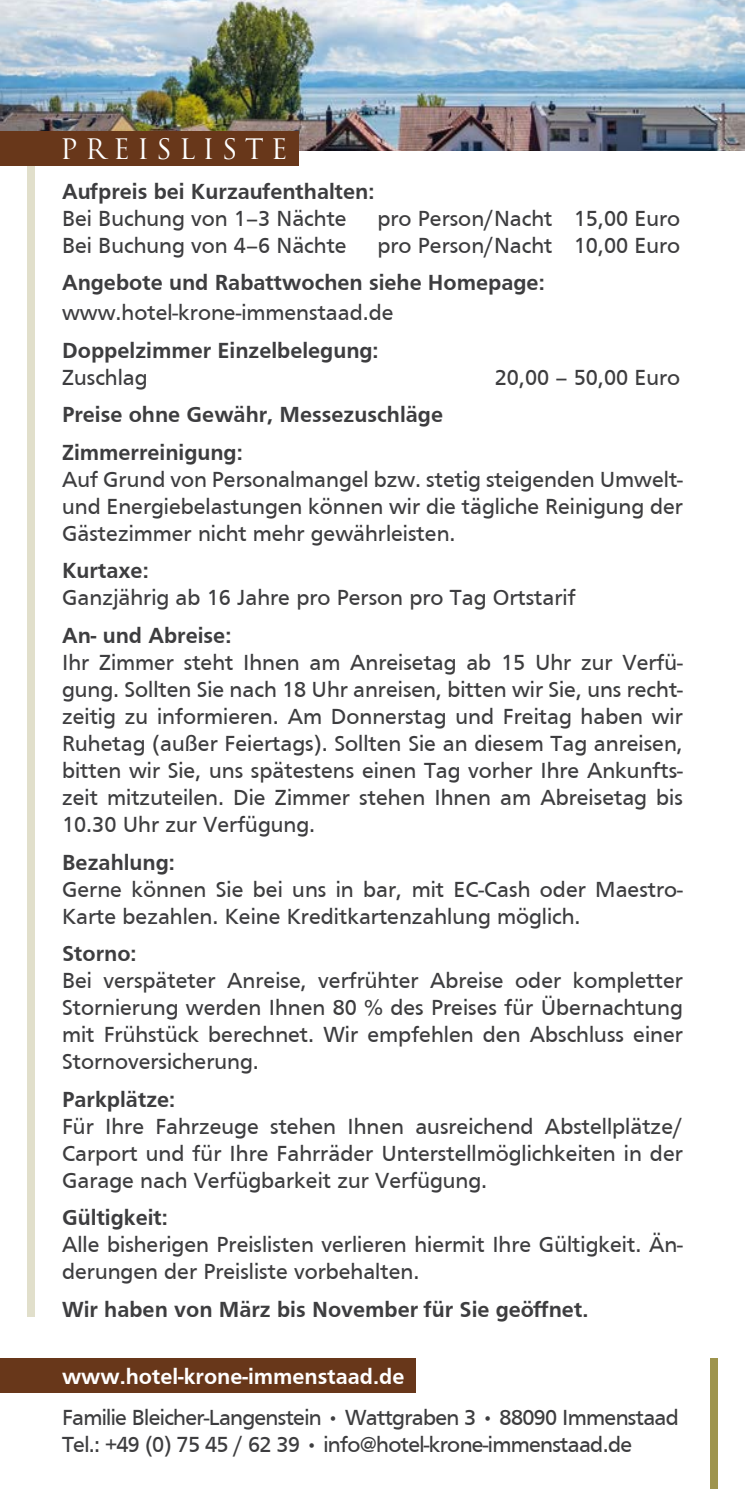
<style>
.page{position:relative;width:745px;height:1489px;background:#fff}
.page>*{position:absolute;margin:0;border:0;box-sizing:border-box;transform-origin:0 0}
.t1{font:27.5px "Trajan Pro";letter-spacing:.26em;color:#fff}
.t2{font:22.5px/27px "Frutiger";color:#3d3d3f;text-align:justify}
.t3{font:700 22.5px/37.5px "Frutiger";color:#3d3d3f}
.t4{font:22.5px/27px "Frutiger";letter-spacing:-.03em;color:#3d3d3f}
.t5{font:700 22.5px "Frutiger";color:#fff}
</style>
<div class="page">
<img style="left:0;top:0;width:744px;height:150px">
<div style="left:710px;top:1358px;width:7px;height:130px;background:#9e944d"></div>
<div style="left:27px;top:144px;width:7px;height:1172px;background:#e1dfcb"></div>
<div style="left:0;top:131px;width:298px;height:35px;background:#68371a"></div>
<div style="left:0;top:1358px;width:415px;height:35px;background:#68371a"></div>
<p class="t1" style="left:60px;top:132px;width:229px">PREISLISTE</p>
<p class="t3" style="left:62px;top:172px;width:314px">Aufpreis bei Kurzaufenthalten:</p>
<p class="t2" style="left:62px;top:204px;width:286px">Bei Buchung von 1–3 Nächte</p>
<p class="t2" style="left:377px;top:204px;width:304px">pro Person/Nacht 15,00 Euro</p>
<p class="t2" style="left:62px;top:231px;width:286px">Bei Buchung von 4–6 Nächte</p>
<p class="t2" style="left:377px;top:231px;width:304px">pro Person/Nacht 10,00 Euro</p>
<p class="t3" style="left:62px;top:263px;width:484px">Angebote und Rabattwochen siehe Homepage:</p>
<p class="t2" style="left:62px;top:299px;width:333px">www.hotel-krone-immenstaad.de</p>
<p class="t3" style="left:62px;top:331px;width:318px">Doppelzimmer Einzelbelegung:</p>
<p class="t2" style="left:62px;top:363px;width:87px">Zuschlag</p>
<p class="t2" style="left:494px;top:363px;width:187px">20,00 – 50,00 Euro</p>
<p class="t3" style="left:62px;top:395px;width:382px">Preise ohne Gewähr, Messezuschläge<br>Zimmerreinigung:</p>
<p class="t2" style="left:62px;top:465px;width:622px">Auf Grund von Personalmangel bzw. stetig steigenden Umwelt&shy;und Energiebelastungen können wir die tägliche Reinigung der Gästezimmer nicht mehr gewährleisten.</p>
<p class="t3" style="left:62px;top:551px;width:88px">Kurtaxe:</p>
<p class="t2" style="left:62px;top:584px;width:515px">Ganzjährig ab 16 Jahre pro Person pro Tag Ortstarif</p>
<p class="t3" style="left:62px;top:616px;width:171px">An- und Abreise:</p>
<p class="t2" style="left:62px;top:648px;width:622px">Ihr Zimmer steht Ihnen am Anreisetag ab 15 Uhr zur Verfü&shy;gung. Sollten Sie nach 18 Uhr anreisen, bitten wir Sie, uns recht&shy;zeitig zu informieren. Am Donnerstag und Freitag haben wir Ruhetag (außer Feiertags). Sollten Sie an diesem Tag anreisen, bitten wir Sie, uns spätestens einen Tag vorher Ihre Ankunfts&shy;zeit mitzuteilen. Die Zimmer stehen Ihnen am Abreisetag bis 10.30 Uhr zur Verfügung.</p>
<p class="t3" style="left:62px;top:842px;width:114px">Bezahlung:</p>
<p class="t2" style="left:62px;top:875px;width:622px">Gerne können Sie bei uns in bar, mit EC-Cash oder Maestro-<br>Karte bezahlen. Keine Kreditkartenzahlung möglich.</p>
<p class="t3" style="left:62px;top:934px;width:76px">Storno:</p>
<p class="t2" style="left:62px;top:966px;width:622px">Bei verspäteter Anreise, verfrühter Abreise oder kompletter Stornierung werden Ihnen 80 % des Preises für Übernachtung mit Frühstück berechnet. Wir empfehlen den Abschluss einer Stornoversicherung.</p>
<p class="t3" style="left:62px;top:1079px;width:115px">Parkplätze:</p>
<p class="t2" style="left:62px;top:1112px;width:622px">Für Ihre Fahrzeuge stehen Ihnen ausreichend Abstellplätze/ Carport und für Ihre Fahrräder Unterstellmöglichkeiten in der Garage nach Verfügbarkeit zur Verfügung.</p>
<p class="t3" style="left:62px;top:1198px;width:107px">Gültigkeit:</p>
<p class="t2" style="left:62px;top:1230px;width:622px">Alle bisherigen Preislisten verlieren hiermit Ihre Gültigkeit. Än&shy;derungen der Preisliste vorbehalten.</p>
<p class="t3" style="left:62px;top:1289px;width:527px">Wir haben von März bis November für Sie geöffnet.</p>
<p class="t5" style="left:62px;top:1363px;width:343px">www.hotel-krone-immenstaad.de</p>
<p class="t4" style="left:62px;top:1403px;width:618px">Familie Bleicher-Langenstein • Wattgraben 3 • 88090 Immenstaad<br>Tel.: +49 (0) 75 45 / 62 39 • info@hotel-krone-immenstaad.de</p>
</div>
